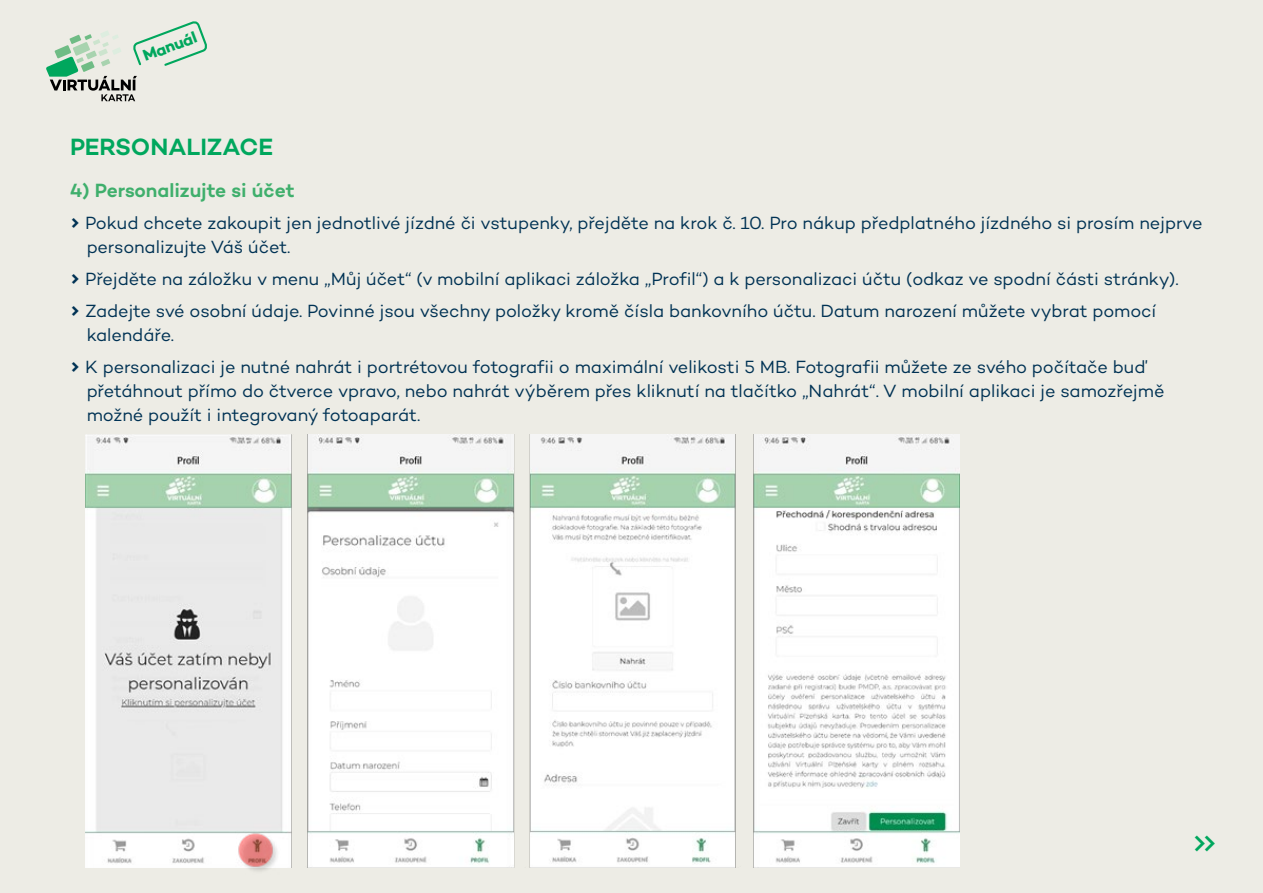
<style>
.page{position:relative;width:1263px;height:893px;background:#edece5}
.page>*{position:absolute;margin:0;border:0;box-sizing:border-box;transform-origin:0 0}
.t1{font:500 31.05px "Campton";color:#00a75d}
.t2{font:600 24px "Campton";color:#00a75d}
.t3{font:600 19.5px "Campton";color:#3faf6c}
.t4{font:18px/24px "Campton";letter-spacing:-.005em;color:#003254}
.t5{font:700 16.05px "Campton";color:#00a75d}
.s1{font-weight:700}
</style>
<div class="page">
<svg style="left:46px;top:21px;width:161px;height:80px"></svg>
<img style="left:86px;top:435px;width:873px;height:433px">
<img style="left:235px;top:830px;width:47px;height:41px">
<p class="t5" style="left:140px;top:46px;width:58px;rotate:-20deg">Manuál</p>
<h2 class="t2" style="left:70px;top:132px;width:205px">PERSONALIZACE</h2>
<p class="t3" style="left:70px;top:178px;width:226px">4) Personalizujte si účet</p>
<p class="t4" style="left:87px;top:211px;width:1117px;text-indent:-17px"><span class="s1">↑</span> Pokud chcete zakoupit jen jednotlivé jízdné či vstupenky, přejděte na krok č. 10. Pro nákup předplatného jízdného si prosím nejprve personalizujte Váš účet.</p>
<p class="t4" style="left:70px;top:263px;width:1110px;line-height:32px"><span class="s1">↑</span> Přejděte na záložku v menu „Můj účet“ (v mobilní aplikaci záložka „Profil“) a k personalizaci účtu (odkaz ve spodní části stránky). <span class="s1">↑</span> Zadejte své osobní údaje. Povinné jsou všechny položky kromě čísla bankovního účtu. Datum narození můžete vybrat pomocí</p>
<p class="t4" style="left:70px;top:318px;width:1077px;line-height:32px;text-indent:17px">kalendáře.<br><span class="s1">↑</span> K personalizaci je nutné nahrát i portrétovou fotografii o maximální velikosti 5 MB. Fotografii můžete ze svého počítače buď</p>
<p class="t4" style="left:87px;top:378px;width:1079px">přetáhnout přímo do čtverce vpravo, nebo nahrát výběrem přes kliknutí na tlačítko „Nahrát“. V mobilní aplikaci je samozřejmě možné použít i integrovaný fotoaparát.</p>
<h1 class="t1" style="left:1191px;top:824px;width:29px">↑↑</h1>
</div>
